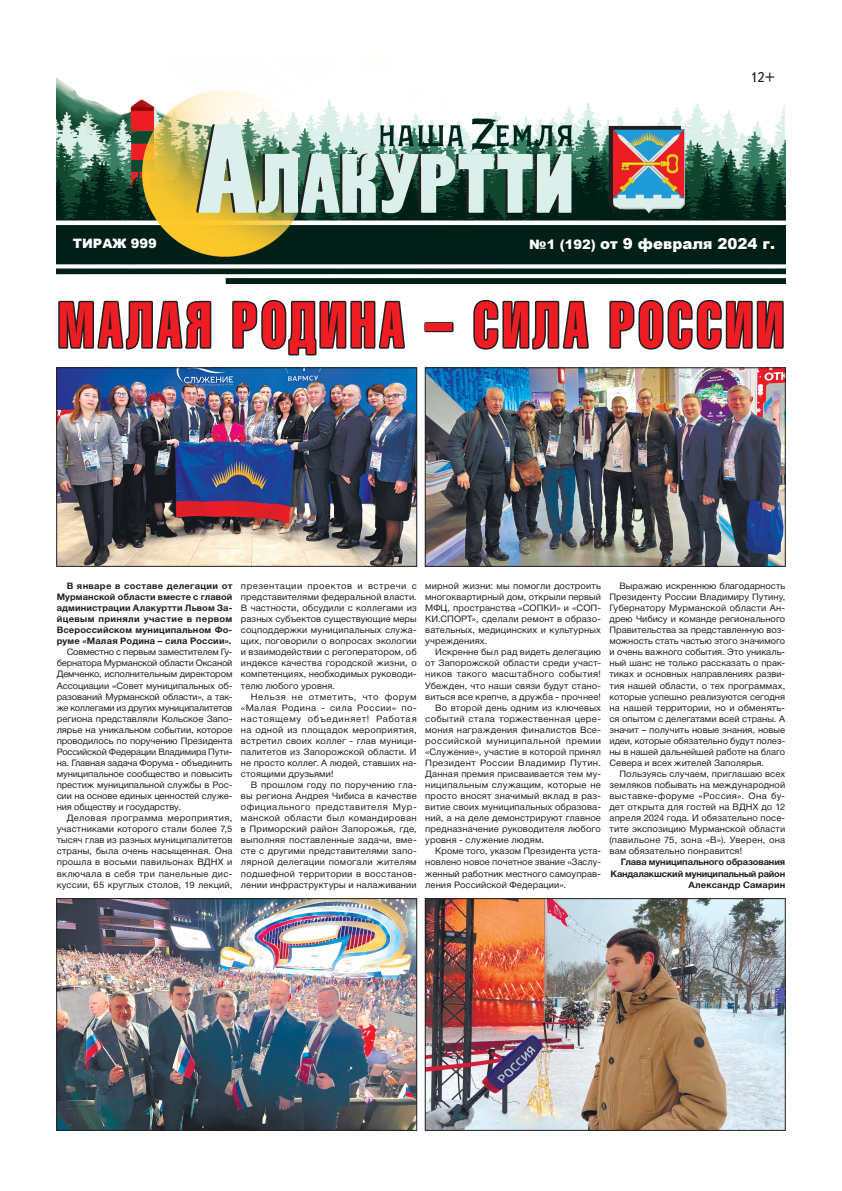
<style>
.page{position:relative;width:842px;height:1191px;background:#fff}
.page>*{position:absolute;margin:0;border:0;box-sizing:border-box;transform-origin:0 0}
.t1{font:500 63px "AG Letterica Compr Plain";letter-spacing:.09em;color:#ee1d23;scale:.83 1}
.t2{font:900 15px "Arial";color:#fff}
.t3{font:14px "Text";color:#231f20}
.t4{font:900 13px "Arial";color:#fff}
.Основной_текст{font:9px/11.1px "Helvetica Neue Cyr";letter-spacing:.01em;color:#231f20;text-align:justify;scale:1.04 1}
.Основной_текст-2{font:9px/11.1px "Helvetica Neue Cyr";letter-spacing:.01em;color:#231f20;text-align:justify;scale:1.05 1}
.Основной_текст-3{font:700 9px/11.1px "Helvetica Neue Cyr";letter-spacing:-.005em;color:#231f20;text-align:justify;scale:1.05 1}
.Основной_текст-4{font:9px/11.1px "Helvetica Neue Cyr";letter-spacing:.01em;color:#231f20;text-align:justify}
.Основной_текст-5{font:700 9px "Helvetica Neue Cyr";letter-spacing:-.005em;color:#231f20;scale:1.04 1}
.Основной_текст-6{font:700 9px "Helvetica Neue Cyr";letter-spacing:.02em;color:#231f20;scale:1.04 1}
.s1{font-size:13px}
</style>
<div class="page">
<img style="left:57px;top:78px;width:728px;height:205px">
<svg style="left:58px;top:300px;width:154px;height:50px"></svg>
<svg style="left:232px;top:299px;width:173px;height:57px"></svg>
<div style="left:424px;top:322px;width:30px;height:10px;border:3px solid #231f20"></div>
<svg style="left:473px;top:299px;width:116px;height:51px"></svg>
<svg style="left:609px;top:299px;width:175px;height:51px"></svg>
<img style="left:427px;top:900px;width:357px;height:228px">
<div style="left:425px;top:898px;width:361px;height:232px;border:1px solid #231f20"></div>
<img style="left:427px;top:369px;width:357px;height:196px">
<div style="left:425px;top:367px;width:361px;height:200px;border:1px solid #231f20"></div>
<img style="left:58px;top:369px;width:357px;height:196px">
<div style="left:56px;top:367px;width:361px;height:200px;border:1px solid #231f20"></div>
<img style="left:58px;top:900px;width:357px;height:228px">
<div style="left:56px;top:898px;width:361px;height:232px;border:1px solid #231f20"></div>
<p class="t3" style="left:750px;top:70px;width:26px">12+</p>
<p class="t4" style="left:73px;top:234px;width:86px">ТИРАЖ 999</p>
<p class="t2" style="left:529px;top:232px;width:247px"><span class="s1">№1 (192)</span> от 9 февраля 2024 г.</p>
<p class="t1" style="left:59px;top:291px;width:875px">МАЛАЯ РОДИНА – СИЛА РОССИИ</p>
<p class="Основной_текст-3" style="left:57px;top:580px;width:169px;text-indent:10px">В январе в составе делегации от Мурманской области вместе с главой администрации Алакуртти Львом За&shy;йцевым приняли участие в первом Всероссийском муниципальном Фо&shy;руме «Малая Родина – сила России».</p>
<p class="Основной_текст" style="left:57px;top:646px;width:171px;text-indent:10px">Совместно с первым заместителем Гу&shy;бернатора Мурманской области Оксаной Демченко, исполнительным директором Ассоциации «Совет муниципальных об&shy;разований Мурманской области», а так&shy;же коллегами из других муниципалитетов региона представляли Кольское Запо&shy;лярье на уникальном событии, которое проводилось по поручению Президента Российской Федерации Владимира Пути&shy;на. Главная задача Форума - объединить муниципальное сообщество и повысить престиж муниципальной службы в Рос&shy;сии на основе единых ценностей служе&shy;ния обществу и государству.</p>
<p class="Основной_текст-2" style="left:57px;top:812px;width:169px;text-indent:10px">Деловая программа мероприятия, участниками которого стали более 7,5 тысяч глав из разных муниципалитетов страны, была очень насыщенная. Она прошла в восьми павильонах ВДНХ и включала в себя три панельные дис&shy;куссии, 65 круглых столов, 19 лекций,</p>
<p class="Основной_текст-2" style="left:241px;top:580px;width:169px">презентации проектов и встречи с представителями федеральной власти.<br>В частности, обсудили с коллегами из разных субъектов существующие меры соцподдержки муниципальных служа&shy;щих, поговорили о вопросах экологии и взаимодействии с регоператором, об индексе качества городской жизни, о компетенциях, необходимых руководи&shy;телю любого уровня.</p>
<p class="Основной_текст-2" style="left:241px;top:691px;width:169px;text-indent:10px">Нельзя не отметить, что форум «Малая Родина - сила России» по&shy;настоящему объединяет! Работая на одной из площадок мероприятия, встретил своих коллег - глав муници&shy;палитетов из Запорожской области. И не просто коллег. А людей, ставших на&shy;стоящими друзьями!</p>
<p class="Основной_текст-2" style="left:241px;top:779px;width:169px;text-indent:10px">В прошлом году по поручению гла&shy;вы региона Андрея Чибиса в качестве официального представителя Мур&shy;манской области был командирован в Приморский район Запорожья, где, выполняя поставленные задачи, вме&shy;сте с другими представителями запо&shy;лярной делегации помогали жителям подшефной территории в восстанов&shy;лении инфраструктуры и налаживании</p>
<p class="Основной_текст" style="left:425px;top:580px;width:170px">мирной жизни: мы помогли достроить многоквартирный дом, открыли первый МФЦ, пространства «СОПКИ» и «СОП-КИ.СПОРТ», сделали ремонт в образо&shy;вательных, медицинских и культурных учреждениях.</p>
<p class="Основной_текст" style="left:425px;top:646px;width:171px;text-indent:10px">Искренне был рад видеть делегацию от Запорожской области среди участ&shy;ников такого масштабного события!<br>Убежден, что наши связи будут стано&shy;виться все крепче, а дружба - прочнее!</p>
<p class="Основной_текст" style="left:425px;top:702px;width:171px;text-indent:10px">Во второй день одним из ключевых событий стала торжественная цере&shy;мония награждения финалистов Все&shy;российской муниципальной премии «Служение», участие в которой принял Президент России Владимир Путин.<br>Данная премия присваивается тем му&shy;ниципальным служащим, которые не просто вносят значимый вклад в раз&shy;витие своих муниципальных образова&shy;ний, а на деле демонстрируют главное предназначение руководителя любого уровня - служение людям.</p>
<p class="Основной_текст-4" style="left:425px;top:845px;width:177px;text-indent:10px">Кроме того, указом Президента уста&shy;новлено новое почетное звание «Заслу&shy;женный работник местного самоуправ&shy;ления Российской Федерации».</p>
<p class="Основной_текст" style="left:609px;top:580px;width:171px;text-indent:10px">Выражаю искреннюю благодарность Президенту России Владимиру Путину, Губернатору Мурманской области Ан&shy;дрею Чибису и команде регионального Правительства за представленную воз&shy;можность стать частью этого значимого и очень важного события. Это уникаль&shy;ный шанс не только рассказать о прак&shy;тиках и основных направлениях разви&shy;тия нашей области, о тех программах, которые успешно реализуются сегодня на нашей территории, но и обменять&shy;ся опытом с делегатами всей страны. А значит – получить новые знания, новые идеи, которые обязательно будут полез&shy;ны в нашей дальнейшей работе на благо Севера и всех жителей Заполярья.</p>
<p class="Основной_текст" style="left:609px;top:768px;width:170px;text-indent:10px">Пользуясь случаем, приглашаю всех земляков побывать на международной выставке-форуме «Россия». Она бу&shy;дет открыта для гостей на ВДНХ до 12 апреля 2024 года. И обязательно посе&shy;тите экспозицию Мурманской области (павильоне 75, зона «В»). Уверен, она вам обязательно понравится!</p>
<p class="Основной_текст-5" style="left:621px;top:857px;width:160px">Глава муниципального образования</p>
<p class="Основной_текст-5" style="left:610px;top:868px;width:170px">Кандалакшский муниципальный район</p>
<p class="Основной_текст-6" style="left:688px;top:879px;width:95px">Александр Самарин</p>
</div>
